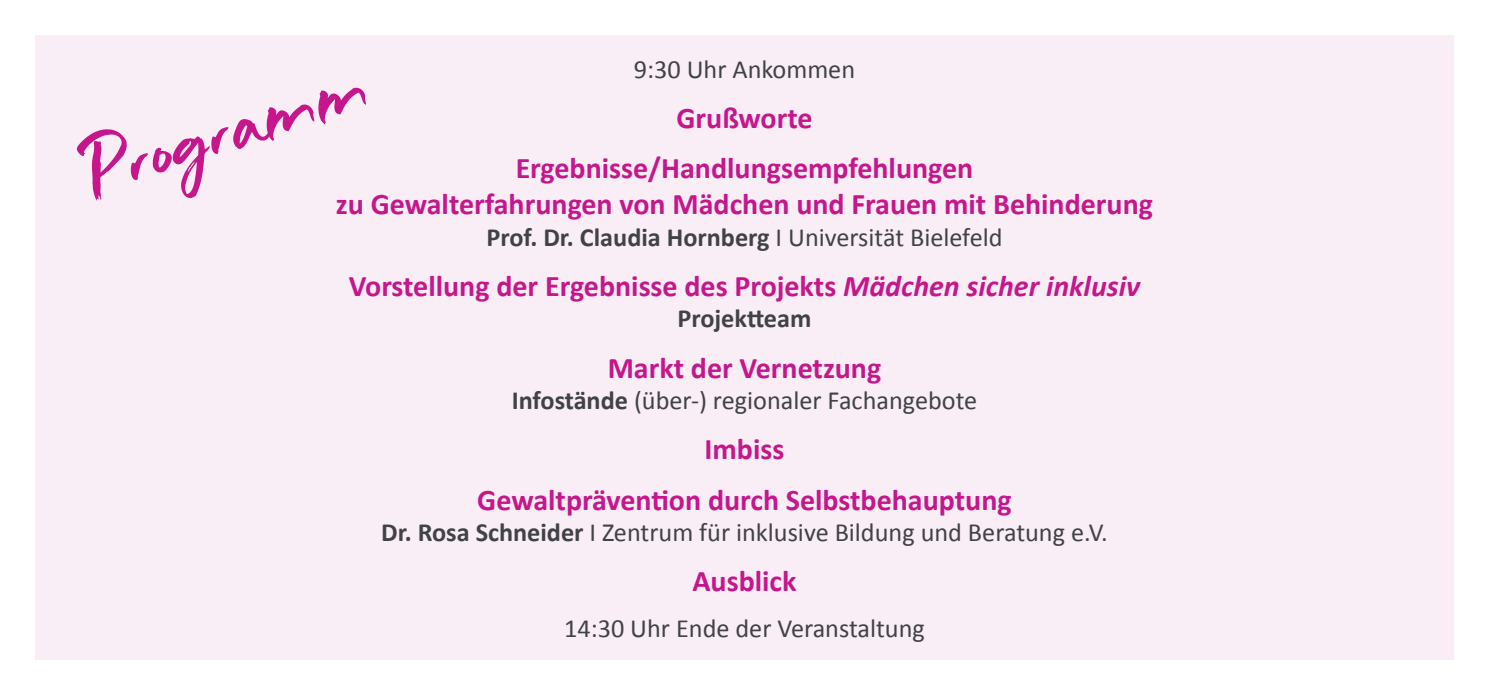
<style>
.page{position:relative;width:1489px;height:695px;background:#fff}
.page>*{position:absolute;margin:0;border:0;box-sizing:border-box;transform-origin:0 0}
.t1{font:87.5px "Just Wright";color:#c5168c}
.t2{font:700 30px/50.2px "Calibri";color:#c5168c;text-align:center}
.t3{font:26.25px "Calibri";color:#414148}
.t4{font:700 26.25px "Calibri";color:#414148}
.s1{font-weight:400}
.s2{font-style:italic}
.s3{font-weight:700}
</style>
<div class="page">
<div style="left:35px;top:35px;width:1418px;height:624px;background:#f9eef5"></div>
<p class="t3" style="left:633px;top:52px;width:223px">9:30 Uhr Ankommen</p>
<p class="t2" style="left:515px;top:93px;width:459px">Grußworte<br>Ergebnisse/Handlungsempfehlungen</p>
<p class="t2" style="left:336px;top:179px;width:818px">zu Gewalterfahrungen von Mädchen und Frauen mit Behinderung</p>
<p class="t4" style="left:486px;top:220px;width:517px">Prof. Dr. Claudia Hornberg <span class="s1">I Universität Bielefeld</span></p>
<p class="t2" style="left:349px;top:261px;width:792px">Vorstellung der Ergebnisse des Projekts <span class="s2">Mädchen sicher inklusiv</span></p>
<p class="t4" style="left:677px;top:302px;width:135px">Projektteam</p>
<p class="t2" style="left:607px;top:342px;width:275px">Markt der Vernetzung</p>
<p class="t3" style="left:511px;top:384px;width:467px"><span class="s3">Infostände</span> (über-) regionaler Fachangebote</p>
<p class="t2" style="left:477px;top:424px;width:536px">Imbiss<br>Gewaltprävention durch Selbstbehauptung</p>
<p class="t3" style="left:381px;top:515px;width:728px"><span class="s3">Dr. Rosa Schneider</span> I Zentrum für inklusive Bildung und Beratung e.V.</p>
<p class="t2" style="left:692px;top:556px;width:106px">Ausblick</p>
<p class="t3" style="left:564px;top:611px;width:362px">14:30 Uhr Ende der Veranstaltung</p>
<h1 class="t1" style="left:69px;top:130px;width:298px;rotate:-18deg">Programm</h1>
</div>
